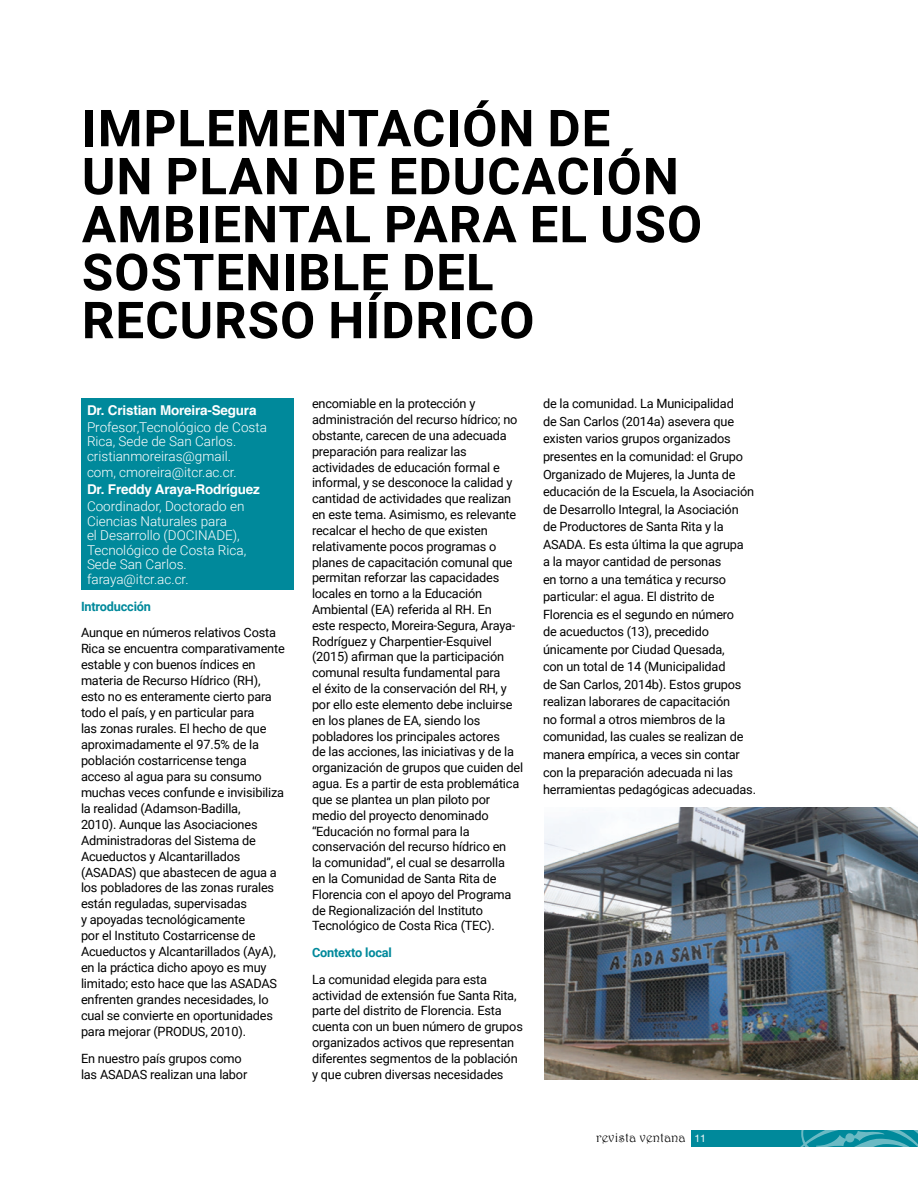
<style>
.page{position:relative;width:918px;height:1188px;background:#fff}
.page>*{position:absolute;margin:0;border:0;box-sizing:border-box;transform-origin:0 0}
.t1{font:700 51px/48px "Roboto";letter-spacing:.02em;color:#000}
.t2{font:300 13.5px/14.5px "Roboto";color:#fff}
.t3{font:700 13.5px "Helvetica";letter-spacing:-.015em;color:#fff}
.t4{font:13.5px "Harrington";color:#000}
.t5{font:12.75px/15.8px "Roboto";letter-spacing:-.015em;color:#000}
.t6{font:700 12.75px "Roboto";letter-spacing:-.015em;color:#00899b}
.s1{font-family:"Helvetica Neue";font-size:10.5px;color:#fff}
</style>
<div class="page">
<div style="left:691px;top:1130px;width:227px;height:17px;background:#00899b"></div>
<svg style="left:800px;top:1130px;width:118px;height:17px"></svg>
<div style="left:81px;top:399px;width:213px;height:191px;background:#00899b"></div>
<img style="left:544px;top:807px;width:374px;height:273px">
<h1 class="t1" style="left:82px;top:102px;width:622px">IMPLEMENTACIÓN DE<br>UN PLAN DE EDUCACIÓN<br>AMBIENTAL PARA EL USO<br>SOSTENIBLE DEL<br>RECURSO HÍDRICO</h1>
<p class="t3" style="left:87px;top:399px;width:171px">Dr. Cristian Moreira-Segura</p>
<p class="t2" style="left:87px;top:419px;width:181px;line-height:15px">Profesor,Tecnológico de Costa<br>Rica, Sede de San Carlos. cristianmoreiras@gmail.<br>com, cmoreira@itcr.ac.cr.</p>
<p class="t3" style="left:87px;top:479px;width:174px">Dr. Freddy Araya-Rodríguez</p>
<p class="t2" style="left:87px;top:499px;width:161px">Coordinador, Doctorado en<br>Ciencias Naturales para<br>el Desarrollo (DOCINADE),<br>Tecnológico de Costa Rica,<br>Sede San Carlos. faraya@itcr.ac.cr.</p>
<p class="t6" style="left:81px;top:597px;width:72px">Introducción</p>
<p class="t5" style="left:81px;top:625px;width:205px">Aunque en números relativos Costa<br>Rica se encuentra comparativamente estable y con buenos índices en materia de Recurso Hídrico (RH), esto no es enteramente cierto para todo el país, y en particular para<br>las zonas rurales. El hecho de que aproximadamente el 97.5% de la población costarricense tenga acceso al agua para su consumo muchas veces confunde e invisibiliza la realidad (Adamson-Badilla,<br>2010). Aunque las Asociaciones<br>Administradoras del Sistema de<br>Acueductos y Alcantarillados (ASADAS) que abastecen de agua a los pobladores de las zonas rurales están reguladas, supervisadas<br>y apoyadas tecnológicamente<br>por el Instituto Costarricense de<br>Acueductos y Alcantarillados (AyA), en la práctica dicho apoyo es muy limitado; esto hace que las ASADAS enfrenten grandes necesidades, lo cual se convierte en oportunidades para mejorar (PRODUS, 2010).</p>
<p class="t5" style="left:81px;top:1050px;width:168px">En nuestro país grupos como las ASADAS realizan una labor</p>
<p class="t5" style="left:312px;top:395px;width:213px">encomiable en la protección y administración del recurso hídrico; no obstante, carecen de una adecuada preparación para realizar las actividades de educación formal e informal, y se desconoce la calidad y cantidad de actividades que realizan en este tema. Asimismo, es relevante recalcar el hecho de que existen relativamente pocos programas o planes de capacitación comunal que permitan reforzar las capacidades locales en torno a la Educación Ambiental (EA) referida al RH. En<br>este respecto, Moreira-Segura, Araya-Rodríguez y Charpentier-Esquivel (2015) afirman que la participación comunal resulta fundamental para<br>el éxito de la conservación del RH, y por ello este elemento debe incluirse en los planes de EA, siendo los pobladores los principales actores<br>de las acciones, las iniciativas y de la organización de grupos que cuiden del agua. Es a partir de esta problemática que se plantea un plan piloto por medio del proyecto denominado “Educación no formal para la conservación del recurso hídrico en<br>la comunidad”, el cual se desarrolla<br>en la Comunidad de Santa Rita de Florencia con el apoyo del Programa de Regionalización del Instituto Tecnológico de Costa Rica (TEC).</p>
<p class="t6" style="left:312px;top:944px;width:81px">Contexto local</p>
<p class="t5" style="left:312px;top:971px;width:212px">La comunidad elegida para esta actividad de extensión fue Santa Rita, parte del distrito de Florencia. Esta cuenta con un buen número de grupos organizados activos que representan diferentes segmentos de la población y que cubren diversas necesidades</p>
<p class="t5" style="left:543px;top:395px;width:215px;line-height:17.5px">de la comunidad. La Municipalidad<br>de San Carlos (2014a) asevera que existen varios grupos organizados presentes en la comunidad: el Grupo Organizado de Mujeres, la Junta de educación de la Escuela, la Asociación de Desarrollo Integral, la Asociación<br>de Productores de Santa Rita y la ASADA. Es esta última la que agrupa<br>a la mayor cantidad de personas<br>en torno a una temática y recurso particular: el agua. El distrito de Florencia es el segundo en número<br>de acueductos (13), precedido únicamente por Ciudad Quesada,<br>con un total de 14 (Municipalidad<br>de San Carlos, 2014b). Estos grupos realizan laborares de capacitación<br>no formal a otros miembros de la comunidad, las cuales se realizan de manera empírica, a veces sin contar con la preparación adecuada ni las herramientas pedagógicas adecuadas.</p>
<p class="t4" style="left:596px;top:1129px;width:111px">revista ventana <span class="s1">11</span></p>
</div>
